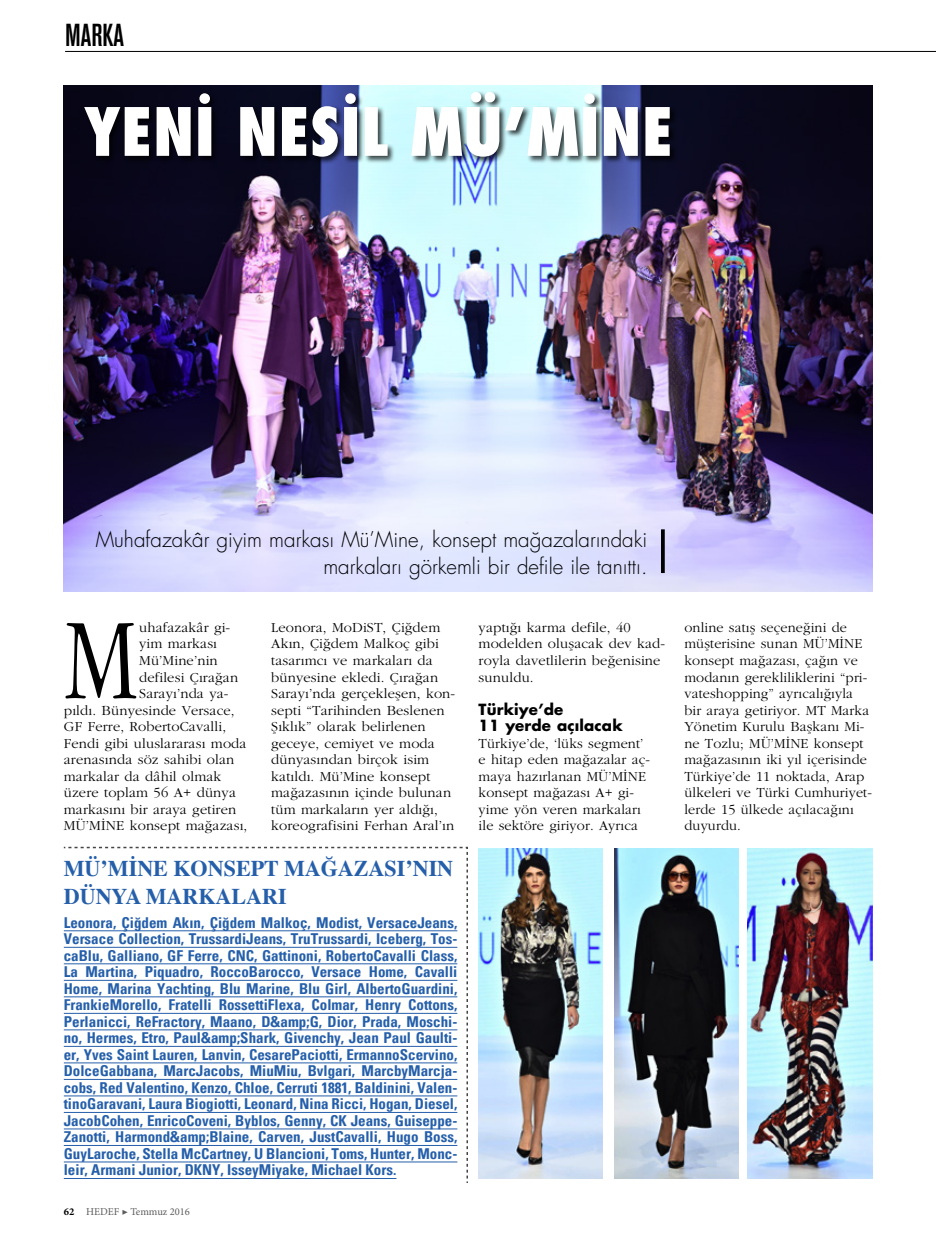
<style>
.page{position:relative;width:936px;height:1234px;background:#fff}
.page>*{position:absolute;margin:0;border:0;box-sizing:border-box;transform-origin:0 0}
.t1{font:118.95px "Garamond Condensed Light Tr";color:#000}
.t2{font:64.65px "Futura Cond Black Tr";color:#fff}
.t3{font:31.5px "Akzidenz Grotesk Medium Con";color:#000}
.t4{font:700 22.5px/28.5px "Times";color:#255faa}
.t5{font:21px/27px "Futura Light Tr";color:#000;text-align:right}
.t6{font:700 15px/16.5px "Univers Con T";color:#255faa;text-align:justify}
.t7{font:15px/16.5px "Futura Bold Tr";letter-spacing:.01em;color:#000}
.t8{font:14.25px/16.5px "Garamond Tr";letter-spacing:.01em;color:#000}
.t9{font:10.5px "Minion Pro";color:#5d5c5c}
.s1{font-weight:700;color:#000}
</style>
<div class="page">
<hr style="left:65px;top:51px;width:870px;height:1px;background:#000">
<img style="left:64px;top:85px;width:808px;height:506px">
<svg style="left:63px;top:846px;width:405px;height:337px"></svg>
<div style="left:83px;top:90px;width:594px;height:74px;background:#000;opacity:.75"></div>
<img style="left:478px;top:848px;width:125px;height:330px">
<img style="left:614px;top:848px;width:124px;height:330px">
<img style="left:747px;top:848px;width:125px;height:330px">
<hr style="left:661px;top:529px;width:3px;height:44px;background:#000">
<h3 class="t3" style="left:65px;top:18px;width:61px">MARKA</h3>
<p class="t2" style="left:84px;top:90px;width:591px">YENİ NESİL MÜ’MİNE</p>
<p class="t5" style="left:96px;top:525px;width:553px">Muhafazakâr giyim markası Mü’Mine, konsept mağazalarındaki markaları görkemli bir defile ile tanıttı.</p>
<p class="t1" style="left:64px;top:588px;width:76px">M</p>
<p class="t8" style="left:139px;top:618px;width:93px">uhafazakâr gi-</p>
<p class="t8" style="left:271px;top:618px;width:185px">Leonora, MoDiST, Çiğdem<br>Akın, Çiğdem Malkoç gibi tasarımcı ve markaları da bünyesine ekledi. Çırağan<br>Sarayı’nda gerçekleşen, kon&shy;septi “Tarihinden Beslenen<br>Şıklık” olarak belirlenen geceye, cemiyet ve moda dünyasından birçok isim katıldı. Mü’Mine konsept mağazasının içinde bulunan tüm markaların yer aldığı, koreografisini Ferhan Aral’ın</p>
<p class="t4" style="left:64px;top:854px;width:391px">MÜ’MİNE KONSEPT MAĞAZASI’NIN<br>DÜNYA MARKALARI</p>
<p class="t6" style="left:64px;top:913px;width:395px">Leonora, Çiğdem Akın, Çiğdem Malkoç, Modist, VersaceJeans, Versace Collection, TrussardiJeans, TruTrussardi, Iceberg, Tos&shy;caBlu, Galliano, GF Ferre, CNC, Gattinoni, RobertoCavalli Class, La Martina, Piquadro, RoccoBarocco, Versace Home, Cavalli Home, Marina Yachting, Blu Marine, Blu Girl, AlbertoGuardini, FrankieMorello, Fratelli RossettiFlexa, Colmar, Henry Cottons, Perlanicci, ReFractory, Maano, D&amp;amp;G, Dior, Prada, Moschi&shy;no, Hermes, Etro, Paul&amp;amp;Shark, Givenchy, Jean Paul Gaulti&shy;er, Yves Saint Lauren, Lanvin, CesarePaciotti, ErmannoScervino, DolceGabbana, MarcJacobs, MiuMiu, Bvlgari, MarcbyMarcja&shy;cobs, Red Valentino, Kenzo, Chloe, Cerruti 1881, Baldinini, Valen&shy;tinoGaravani, Laura Biogiotti, Leonard, Nina Ricci, Hogan, Diesel, JacobCohen, EnricoCoveni, Byblos, Genny, CK Jeans, Guiseppe-Zanotti, Harmond&amp;amp;Blaine, Carven, JustCavalli, Hugo Boss, GuyLaroche, Stella McCartney, U Blancioni, Toms, Hunter, Monc&shy;leir, Armani Junior, DKNY, IsseyMiyake, Michael Kors.</p>
<p class="t8" style="left:139px;top:635px;width:79px">yim markası</p>
<p class="t8" style="left:139px;top:651px;width:80px">Mü’Mine’nin</p>
<p class="t8" style="left:139px;top:668px;width:100px">defilesi Çırağan</p>
<p class="t8" style="left:139px;top:684px;width:91px">Sarayı’nda ya-</p>
<p class="t8" style="left:64px;top:701px;width:172px">pıldı. Bünyesinde Versace,</p>
<p class="t8" style="left:64px;top:717px;width:164px">GF Ferre, RobertoCavalli,</p>
<p class="t8" style="left:64px;top:734px;width:184px">Fendi gibi uluslararası moda</p>
<p class="t8" style="left:64px;top:750px;width:172px">arenasında söz sahibi olan</p>
<p class="t8" style="left:64px;top:767px;width:159px">markalar da dâhil olmak</p>
<p class="t8" style="left:64px;top:783px;width:174px">üzere toplam 56 A+ dünya</p>
<p class="t8" style="left:64px;top:800px;width:174px">markasını bir araya getiren</p>
<p class="t8" style="left:64px;top:816px;width:185px">MÜ’MİNE konsept mağazası,</p>
<p class="t9" style="left:64px;top:1204px;width:128px"><span class="s1">62</span> HEDEF ▶ Temmuz 2016</p>
<p class="t8" style="left:478px;top:618px;width:188px">yaptığı karma defile, 40 modelden oluşacak dev kad&shy;royla davetlilerin beğenisine sunuldu.</p>
<p class="t7" style="left:478px;top:700px;width:145px">Türkiye’de<br>11 yerde açılacak</p>
<p class="t8" style="left:478px;top:734px;width:173px">Türkiye’de, ‘lüks segment’ e hitap eden mağazalar aç&shy;maya hazırlanan MÜ’MİNE konsept mağazası A+ gi&shy;yime yön veren markaları ile sektöre giriyor. Ayrıca</p>
<p class="t8" style="left:684px;top:618px;width:189px">online satış seçeneğini de müşterisine sunan MÜ’MİNE konsept mağazası, çağın ve modanın gerekliliklerini “pri&shy;vateshopping” ayrıcalığıyla bir araya getiriyor. MT Marka<br>Yönetim Kurulu Başkanı Mi&shy;ne Tozlu; MÜ’MİNE konsept mağazasının iki yıl içerisinde<br>Türkiye’de 11 noktada, Arap ülkeleri ve Türki Cumhuriyet&shy;lerde 15 ülkede açılacağını duyurdu.</p>
</div>
